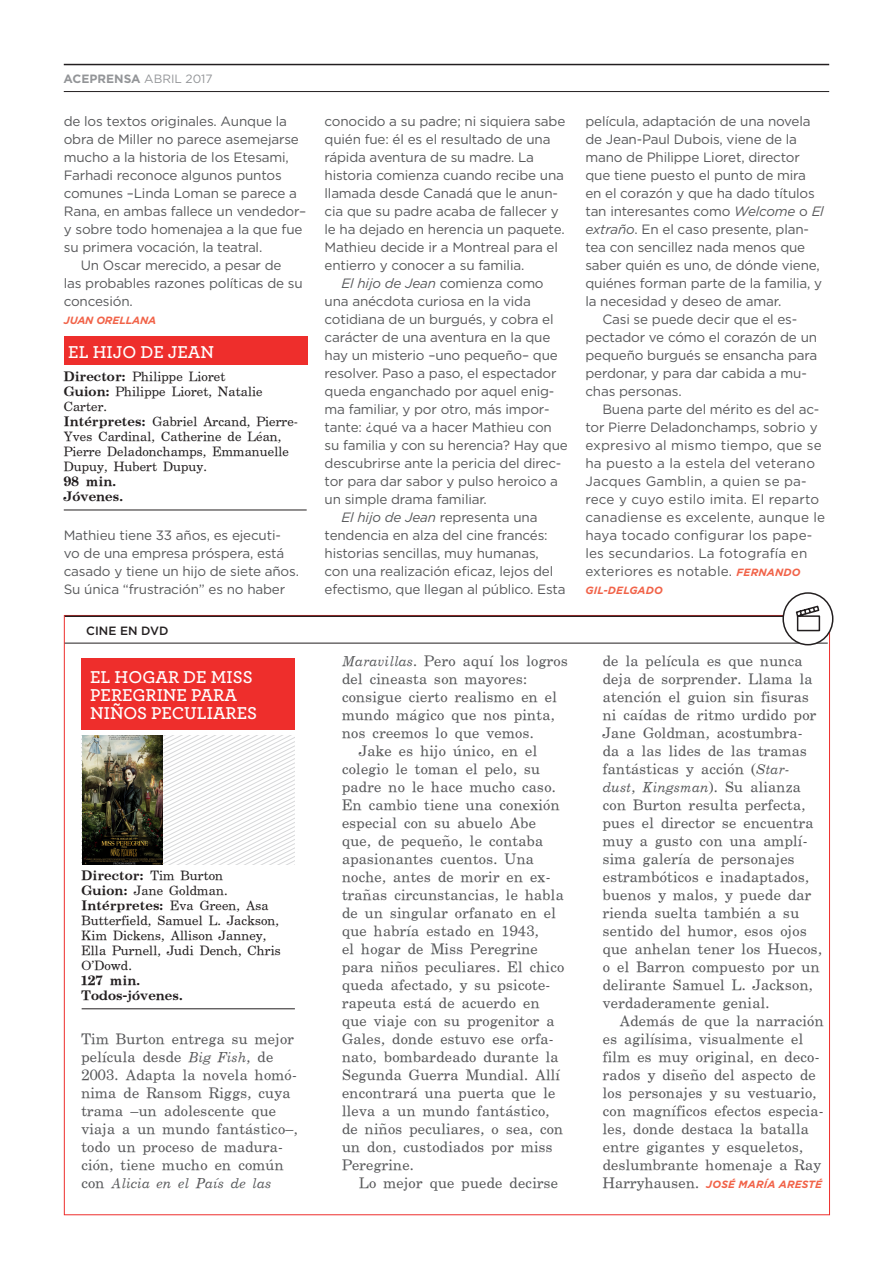
<style>
.page{position:relative;width:893px;height:1263px;background:#fff}
.page>*{position:absolute;margin:0;border:0;box-sizing:border-box;transform-origin:0 0}
.Titulares_libros_y_c{font:600 18px/18px "Archer";color:#fff}
.Cuerpo_de_texto_libr{font:13.5px/18px "Gotham";letter-spacing:-.015em;color:#57585a}
.Cuerpo_de_texto_libr-2{font:13.5px/18px "Century Schoolbook T";letter-spacing:.015em;color:#57585a}
.Cuerpo_de_texto_libr-3{font:13.5px/18px "Gotham";letter-spacing:.015em;color:#57585a}
.Ficha_cine___videoju{font:12px/15px "Century Schoolbook T";color:#231f20}
.Ficha_cine___videoju-2{font:12px "Century Schoolbook T Bold";color:#231f20}
.t1{font:700 12px "Gotham";color:#939598}
.t2{font:500 12px "Gotham";color:#231f20}
.Cuerpo_de_texto_libr-4{font:italic 700 10.5px "Gotham";letter-spacing:.015em;color:#f16349}
.Cuerpo_de_texto_libr-5{font:italic 700 10.5px "Gotham";letter-spacing:-.015em;color:#f16349}
.s1{font-weight:400}
.s2{font-family:"Century Schoolbook T Bold"}
.s3{font-family:"Century Schoolbook T"}
.s4{font-family:"Century Schoolbook T Normal";font-style:italic}
.s5{font-style:italic}
.s6{font-weight:700;font-style:italic;font-size:10.5px;color:#f16349}
.s7{font-family:"Century Schoolbook T";font-weight:400;font-style:normal;font-size:13.5px;color:#57585a}
</style>
<div class="page">
<hr style="left:64px;top:64px;width:765px;height:1px;background:#231f20">
<hr style="left:64px;top:91px;width:765px;height:1px;background:#231f20">
<hr style="left:65px;top:615px;width:765px;height:2px;background:#231f20">
<hr style="left:65px;top:643px;width:763px;height:1px;background:#231f20">
<svg style="left:782px;top:592px;width:52px;height:54px"></svg>
<div style="left:82px;top:658px;width:213px;height:71px;background:#ee2e2c"></div>
<hr style="left:82px;top:1008px;width:213px;height:1px;background:#231f20">
<hr style="left:64px;top:510px;width:243px;height:1px;background:#231f20">
<div style="left:64px;top:336px;width:244px;height:29px;background:#ee2e2c"></div>
<svg style="left:162px;top:735px;width:132px;height:129px"></svg>
<img style="left:82px;top:735px;width:80px;height:129px">
<p class="t1" style="left:64px;top:71px;width:151px">ACEPRENSA <span class="s1">ABRIL 2017</span></p>
<p class="Cuerpo_de_texto_libr" style="left:64px;top:112px;width:244px">de los textos originales. Aunque la obra de Miller no parece asemejarse mucho a la historia de los Etesami, Farhadi reconoce algunos puntos comunes –Linda Loman se parece a Rana, en ambas fallece un vendedor– y sobre todo homenajea a la que fue su primera vocación, la teatral.</p>
<p class="Cuerpo_de_texto_libr" style="left:64px;top:256px;width:240px;text-indent:17px">Un Oscar merecido, a pesar de<br>las probables razones políticas de su concesión.</p>
<p class="Cuerpo_de_texto_libr-5" style="left:64px;top:313px;width:94px">JUAN ORELLANA</p>
<p class="Titulares_libros_y_c" style="left:68px;top:342px;width:147px">EL HIJO DE JEAN</p>
<p class="Ficha_cine___videoju" style="left:64px;top:369px;width:163px"><span class="s2">Director:</span> Philippe Lioret</p>
<p class="Ficha_cine___videoju" style="left:64px;top:384px;width:201px"><span class="s2">Guion:</span> Philippe Lioret, Natalie<br>Carter.</p>
<p class="Ficha_cine___videoju" style="left:64px;top:414px;width:236px"><span class="s2">Intérpretes:</span> Gabriel Arcand, Pierre-<br>Yves Cardinal, Catherine de Léan,<br>Pierre Deladonchamps, Emmanuelle<br>Dupuy, Hubert Dupuy.</p>
<p class="Ficha_cine___videoju-2" style="left:64px;top:473px;width:54px">98 min.</p>
<p class="Ficha_cine___videoju-2" style="left:64px;top:488px;width:61px">Jóvenes.</p>
<p class="Cuerpo_de_texto_libr" style="left:64px;top:526px;width:237px">Mathieu tiene 33 años, es ejecuti&shy;vo de una empresa próspera, está casado y tiene un hijo de siete años.<br>Su única “frustración” es no haber</p>
<p class="t2" style="left:86px;top:622px;width:84px">CINE EN DVD</p>
<p class="Titulares_libros_y_c" style="left:90px;top:667px;width:168px">EL HOGAR DE MISS<br>PEREGRINE PARA<br>NIÑOS PECULIARES</p>
<p class="Ficha_cine___videoju-2" style="left:82px;top:867px;width:143px">Director: <span class="s3">Tim Burton</span></p>
<p class="Ficha_cine___videoju" style="left:82px;top:882px;width:147px"><span class="s2">Guion:</span> Jane Goldman.</p>
<p class="Ficha_cine___videoju" style="left:82px;top:897px;width:201px"><span class="s2">Intérpretes:</span> Eva Green, Asa<br>Butterfield, Samuel L. Jackson,<br>Kim Dickens, Allison Janney,<br>Ella Purnell, Judi Dench, Chris<br>O’Dowd.</p>
<p class="Ficha_cine___videoju-2" style="left:82px;top:972px;width:60px">127 min.</p>
<p class="Ficha_cine___videoju-2" style="left:82px;top:987px;width:103px">Todos-jóvenes.</p>
<p class="Cuerpo_de_texto_libr-2" style="left:81px;top:1029px;width:218px">Tim Burton entrega su mejor película desde <span class="s4">Big Fish</span>, de<br>2003. Adapta la novela homó&shy;nima de Ransom Riggs, cuya trama –un adolescente que viaja a un mundo fantástico–, todo un proceso de madura&shy;ción, tiene mucho en común con <span class="s4">Alicia en el País de las</span></p>
<p class="Cuerpo_de_texto_libr" style="left:325px;top:112px;width:242px">conocido a su padre; ni siquiera sabe quién fue: él es el resultado de una rápida aventura de su madre. La historia comienza cuando recibe una llamada desde Canadá que le anun&shy;cia que su padre acaba de fallecer y le ha dejado en herencia un paquete.<br>Mathieu decide ir a Montreal para el entierro y conocer a su familia.</p>
<p class="Cuerpo_de_texto_libr" style="left:325px;top:274px;width:245px;text-indent:17px"><span class="s5">El hijo de Jean</span> comienza como una anécdota curiosa en la vida cotidiana de un burgués, y cobra el carácter de una aventura en la que hay un misterio –uno pequeño– que resolver. Paso a paso, el espectador queda enganchado por aquel enig&shy;ma familiar, y por otro, más impor&shy;tante: ¿qué va a hacer Mathieu con su familia y con su herencia? Hay que descubrirse ante la pericia del direc&shy;tor para dar sabor y pulso heroico a un simple drama familiar.</p>
<p class="Cuerpo_de_texto_libr" style="left:325px;top:508px;width:242px;text-indent:17px"><span class="s5">El hijo de Jean</span> representa una tendencia en alza del cine francés: historias sencillas, muy humanas, con una realización eficaz, lejos del efectismo, que llegan al público. Esta</p>
<p class="Cuerpo_de_texto_libr" style="left:585px;top:112px;width:240px">película, adaptación de una novela de Jean-Paul Dubois, viene de la mano de Philippe Lioret, director que tiene puesto el punto de mira en el corazón y que ha dado títulos tan interesantes como <span class="s5">Welcome</span> o <span class="s5">El extraño</span>. En el caso presente, plan&shy;tea con sencillez nada menos que saber quién es uno, de dónde viene, quiénes forman parte de la familia, y la necesidad y deseo de amar.</p>
<p class="Cuerpo_de_texto_libr" style="left:585px;top:310px;width:233px;text-indent:17px">Casi se puede decir que el es&shy;pectador ve cómo el corazón de un pequeño burgués se ensancha para perdonar, y para dar cabida a mu&shy;chas personas.</p>
<p class="Cuerpo_de_texto_libr-3" style="left:585px;top:400px;width:241px;text-indent:17px">Buena parte del mérito es del ac&shy;tor Pierre Deladonchamps, sobrio y expresivo al mismo tiempo, que se ha puesto a la estela del veterano Jacques Gamblin, a quien se pa&shy;rece y cuyo estilo imita. El reparto canadiense es excelente, aunque le haya tocado configurar los pape&shy;les secundarios. La fotografía en exteriores es notable. <span class="s6">FERNANDO</span></p>
<p class="Cuerpo_de_texto_libr-4" style="left:585px;top:583px;width:79px">GIL-DELGADO</p>
<p class="Cuerpo_de_texto_libr-2" style="left:342px;top:651px;width:227px"><span class="s4">Maravillas</span>. Pero aquí los logros del cineasta son mayores: consigue cierto realismo en el mundo mágico que nos pinta, nos creemos lo que vemos.</p>
<p class="Cuerpo_de_texto_libr-2" style="left:342px;top:741px;width:224px;text-indent:17px">Jake es hijo único, en el colegio le toman el pelo, su padre no le hace mucho caso.<br>En cambio tiene una conexión especial con su abuelo Abe que, de pequeño, le contaba apasionantes cuentos. Una noche, antes de morir en ex&shy;trañas circunstancias, le habla de un singular orfanato en el que habría estado en 1943,<br>el hogar de Miss Peregrine para niños peculiares. El chico queda afectado, y su psicote&shy;rapeuta está de acuerdo en que viaje con su progenitor a<br>Gales, donde estuvo ese orfa&shy;nato, bombardeado durante la<br>Segunda Guerra Mundial. Allí encontrará una puerta que le lleva a un mundo fantástico, de niños peculiares, o sea, con un don, custodiados por miss<br>Peregrine.</p>
<p class="Cuerpo_de_texto_libr-2" style="left:359px;top:1173px;width:201px">Lo mejor que puede decirse</p>
<p class="Cuerpo_de_texto_libr-2" style="left:603px;top:651px;width:221px">de la película es que nunca deja de sorprender. Llama la atención el guion sin fisuras ni caídas de ritmo urdido por<br>Jane Goldman, acostumbra&shy;da a las lides de las tramas fantásticas y acción (<span class="s4">Star&shy;dust</span>, <span class="s4">Kingsman</span>). Su alianza con Burton resulta perfecta, pues el director se encuentra muy a gusto con una amplí&shy;sima galería de personajes estrambóticos e inadaptados, buenos y malos, y puede dar rienda suelta también a su sentido del humor, esos ojos que anhelan tener los Huecos, o el Barron compuesto por un delirante Samuel L. Jackson, verdaderamente genial.</p>
<p class="Cuerpo_de_texto_libr-2" style="left:603px;top:1011px;width:222px;text-indent:17px">Además de que la narración es agilísima, visualmente el film es muy original, en deco&shy;rados y diseño del aspecto de los personajes y su vestuario, con magníficos efectos especia&shy;les, donde destaca la batalla entre gigantes y esqueletos, deslumbrante homenaje a Ray</p>
<p class="Cuerpo_de_texto_libr-4" style="left:603px;top:1177px;width:221px"><span class="s7">Harryhausen.</span> JOSÉ MARÍA ARESTÉ</p>
</div>
